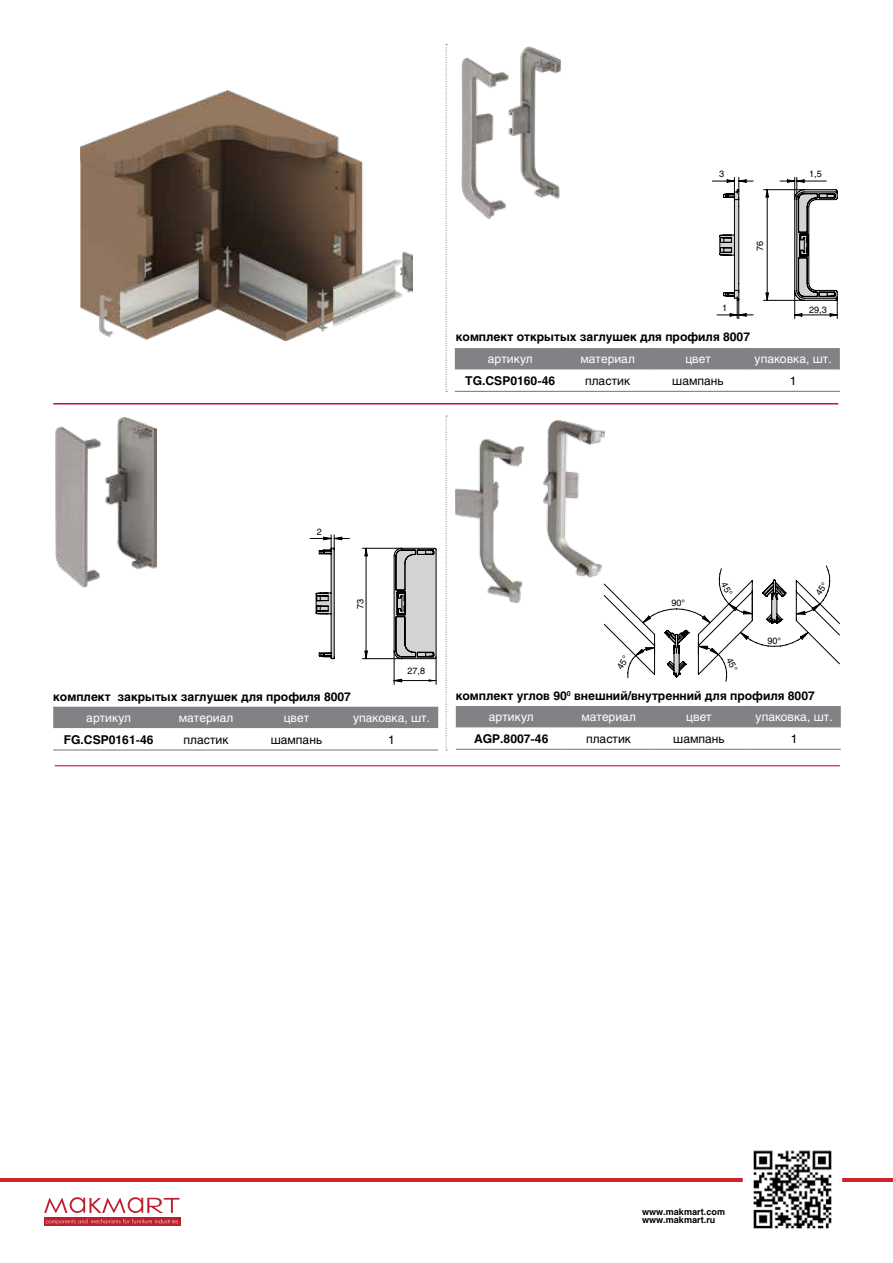
<style>
.page{position:relative;width:893px;height:1263px;background:#fff}
.page>*{position:absolute;margin:0;border:0;box-sizing:border-box;transform-origin:0 0}
.t1{font:700 12px "Helios";color:#000}
.t2{font:12px "Helios";color:#fff}
.t3{font:12px "Helios";color:#000}
.t4{font:700 9px/8.6px "Helios";color:#000}
.t5{font:9px "Helios";color:#000}
</style>
<div class="page">
<hr style="left:0;top:1178px;width:893px;height:3px;background:#d2232a">
<img style="left:746px;top:1150px;width:93px;height:79px">
<div style="left:44px;top:1217px;width:136px;height:9px;background:#be1e2d"></div>
<svg style="left:46px;top:1219px;width:132px;height:5px"></svg>
<svg style="left:44px;top:1197px;width:136px;height:16px"></svg>
<svg style="left:310px;top:534px;width:126px;height:151px"></svg>
<hr style="left:394px;top:680px;width:42px;height:1px;background:#000">
<svg style="left:712px;top:177px;width:125px;height:142px"></svg>
<hr style="left:767px;top:190px;width:1px;height:110px;background:#000">
<svg style="left:445px;top:44px;width:2px;height:348px"></svg>
<svg style="left:445px;top:415px;width:2px;height:335px"></svg>
<hr style="left:53px;top:403px;width:785px;height:1px;background:#c41039">
<hr style="left:55px;top:765px;width:785px;height:1px;background:#c41039">
<img style="left:81px;top:90px;width:332px;height:250px">
<img style="left:461px;top:46px;width:100px;height:173px">
<img style="left:55px;top:417px;width:101px;height:170px">
<img style="left:456px;top:420px;width:149px;height:182px">
<div style="left:53px;top:707px;width:385px;height:21px;background:#808285"></div>
<hr style="left:53px;top:749px;width:111px;height:1px;background:#808285">
<hr style="left:164px;top:749px;width:84px;height:1px;background:#808285">
<hr style="left:248px;top:749px;width:97px;height:1px;background:#808285">
<hr style="left:345px;top:749px;width:93px;height:1px;background:#808285">
<div style="left:455px;top:348px;width:385px;height:21px;background:#808285"></div>
<hr style="left:455px;top:391px;width:111px;height:1px;background:#808285">
<hr style="left:566px;top:391px;width:84px;height:1px;background:#808285">
<hr style="left:650px;top:391px;width:96px;height:1px;background:#808285">
<hr style="left:746px;top:391px;width:94px;height:1px;background:#808285">
<div style="left:456px;top:706px;width:385px;height:21px;background:#808285"></div>
<hr style="left:456px;top:749px;width:111px;height:1px;background:#808285">
<hr style="left:567px;top:749px;width:84px;height:1px;background:#808285">
<hr style="left:651px;top:749px;width:96px;height:1px;background:#808285">
<hr style="left:747px;top:749px;width:94px;height:1px;background:#808285">
<svg style="left:604px;top:566px;width:236px;height:116px"></svg>
<p class="t5" style="left:719px;top:169px;width:7px">3</p>
<p class="t5" style="left:809px;top:169px;width:14px">1,5</p>
<p class="t5" style="left:722px;top:302px;width:7px">1</p>
<p class="t5" style="left:755px;top:251px;width:12px;rotate:-90deg">76</p>
<p class="t1" style="left:456px;top:330px;width:296px">комплект открытых заглушек для профиля 8007</p>
<p class="t5" style="left:809px;top:304px;width:19px">29,3</p>
<p class="t2" style="left:488px;top:352px;width:46px">артикул</p>
<p class="t2" style="left:580px;top:352px;width:56px">материал</p>
<p class="t2" style="left:685px;top:352px;width:27px">цвет</p>
<p class="t2" style="left:755px;top:352px;width:79px">упаковка, шт.</p>
<p class="t1" style="left:465px;top:374px;width:91px">TG.CSP0160-46</p>
<p class="t3" style="left:585px;top:374px;width:46px">пластик</p>
<p class="t3" style="left:672px;top:374px;width:53px">шампань</p>
<p class="t3" style="left:790px;top:374px;width:8px">1</p>
<p class="t5" style="left:317px;top:526px;width:7px">2</p>
<p class="t5" style="left:355px;top:609px;width:12px;rotate:-90deg">73</p>
<p class="t5" style="left:407px;top:666px;width:19px">27,8</p>
<p class="t5" style="left:671px;top:597px;width:15px">90°</p>
<p class="t5" style="left:767px;top:636px;width:15px">90°</p>
<p class="t1" style="left:53px;top:690px;width:299px">комплект закрытых заглушек для профиля 8007</p>
<p class="t1" style="left:456px;top:689px;width:361px">комплект углов 90<sup>0</sup> внешний/внутренний для профиля 8007</p>
<p class="t2" style="left:86px;top:711px;width:46px">артикул</p>
<p class="t2" style="left:179px;top:711px;width:56px">материал</p>
<p class="t2" style="left:284px;top:711px;width:27px">цвет</p>
<p class="t2" style="left:353px;top:711px;width:79px">упаковка, шт.</p>
<p class="t1" style="left:64px;top:733px;width:91px">FG.CSP0161-46</p>
<p class="t3" style="left:184px;top:733px;width:46px">пластик</p>
<p class="t3" style="left:271px;top:733px;width:53px">шампань</p>
<p class="t3" style="left:388px;top:733px;width:8px">1</p>
<p class="t2" style="left:489px;top:710px;width:46px">артикул</p>
<p class="t2" style="left:581px;top:710px;width:56px">материал</p>
<p class="t2" style="left:686px;top:710px;width:27px">цвет</p>
<p class="t2" style="left:756px;top:710px;width:79px">упаковка, шт.</p>
<p class="t1" style="left:474px;top:732px;width:76px">AGP.8007-46</p>
<p class="t3" style="left:586px;top:732px;width:46px">пластик</p>
<p class="t3" style="left:673px;top:732px;width:53px">шампань</p>
<p class="t3" style="left:791px;top:732px;width:8px">1</p>
<p class="t4" style="left:642px;top:1207px;width:84px">www.makmart.com www.makmart.ru</p>
</div>
